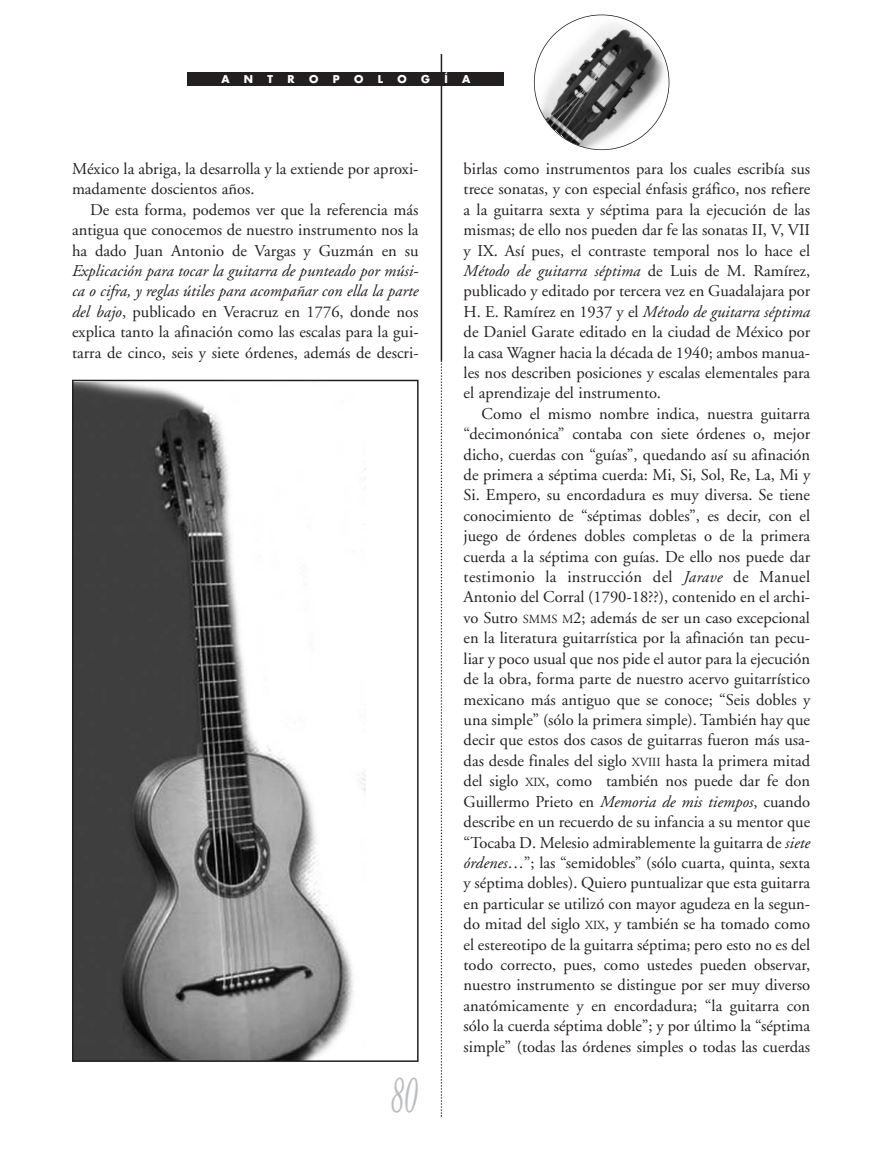
<style>
.page{position:relative;width:893px;height:1170px;background:#fff}
.page>*{position:absolute;margin:0;border:0;box-sizing:border-box;transform-origin:0 0}
.t1{font:italic 54px "Adobe Garamond";color:#bcbdc0;scale:.5 1}
.t2{font:16.5px/20.4px "Adobe Garamond";color:#231f20;text-align:justify}
.t3{font:700 10.5px "Futura";color:#fff}
.s1{font-style:italic}
.s2{font-size:12.3px}
</style>
<div class="page">
<hr style="left:441px;top:54px;width:1px;height:306px;background:#231f20">
<svg style="left:441px;top:360px;width:1px;height:756px"></svg>
<div style="left:188px;top:72px;width:316px;height:14px;background:#231f20"></div>
<img style="left:75px;top:383px;width:290px;height:675px">
<div style="left:72px;top:380px;width:347px;height:681px;border:2px solid #231f20"></div>
<img style="left:534px;top:15px;width:134px;height:134px;border-radius:50%">
<p class="t3" style="left:221px;top:74px;width:10px">A</p>
<p class="t3" style="left:244px;top:74px;width:11px">N</p>
<p class="t3" style="left:268px;top:74px;width:7px">T</p>
<p class="t3" style="left:288px;top:74px;width:9px">R</p>
<p class="t3" style="left:309px;top:74px;width:11px">O</p>
<p class="t3" style="left:333px;top:74px;width:8px">P</p>
<p class="t3" style="left:354px;top:74px;width:11px">O</p>
<p class="t3" style="left:378px;top:74px;width:7px">L</p>
<p class="t3" style="left:397px;top:74px;width:11px">O</p>
<p class="t3" style="left:421px;top:74px;width:10px">G</p>
<p class="t3" style="left:444px;top:74px;width:5px">Í</p>
<p class="t3" style="left:462px;top:74px;width:10px">A</p>
<p class="t2" style="left:72px;top:160px;width:348px">México la abriga, la desarrolla y la extiende por aproxi&shy;madamente doscientos años.</p>
<p class="t2" style="left:72px;top:201px;width:348px;text-indent:18px">De esta forma, podemos ver que la referencia más antigua que conocemos de nuestro instrumento nos la ha dado Juan Antonio de Vargas y Guzmán en su</p>
<p class="t2" style="left:72px;top:262px;width:348px"><span class="s1">Explicación para tocar la guitarra de punteado por músi&shy;ca o cifra, y reglas útiles para acompañar con ella la parte del bajo</span>, publicado en Veracruz en 1776, donde nos explica tanto la afinación como las escalas para la gui&shy;tarra de cinco, seis y siete órdenes, además de descri-</p>
<h1 class="t1" style="left:390px;top:1073px;width:55px">80</h1>
<p class="t2" style="left:464px;top:160px;width:348px">birlas como instrumentos para los cuales escribía sus trece sonatas, y con especial énfasis gráfico, nos refiere a la guitarra sexta y séptima para la ejecución de las mismas; de ello nos pueden dar fe las sonatas II, V, VII y IX. Así pues, el contraste temporal nos lo hace el <span class="s1">Método de guitarra séptima</span> de Luis de M. Ramírez, publicado y editado por tercera vez en Guadalajara por H. E. Ramírez en 1937 y el <span class="s1">Método de guitarra séptima </span>de Daniel Garate editado en la ciudad de México por la casa Wagner hacia la década de 1940; ambos manua&shy;les nos describen posiciones y escalas elementales para el aprendizaje del instrumento.</p>
<p class="t2" style="left:464px;top:405px;width:348px;text-indent:18px">Como el mismo nombre indica, nuestra guitarra “decimonónica” contaba con siete órdenes o, mejor dicho, cuerdas con “guías”, quedando así su afinación de primera a séptima cuerda: Mi, Si, Sol, Re, La, Mi y Si. Empero, su encordadura es muy diversa. Se tiene conocimiento de “séptimas dobles”, es decir, con el juego de órdenes dobles completas o de la primera cuerda a la séptima con guías. De ello nos puede dar testimonio la instrucción del <span class="s1">Jarave</span> de Manuel Antonio del Corral (1790-18??), contenido en el archi&shy;vo Sutro <span class="s2">SMMS M</span>2; además de ser un caso excepcional en la literatura guitarrística por la afinación tan pecu&shy;liar y poco usual que nos pide el autor para la ejecución de la obra, forma parte de nuestro acervo guitarrístico mexicano más antiguo que se conoce; “Seis dobles y una simple” (sólo la primera simple). También hay que decir que estos dos casos de guitarras fueron más usa&shy;das desde finales del siglo <span class="s2">XVIII</span> hasta la primera mitad del siglo <span class="s2">XIX</span>, como también nos puede dar fe don Guillermo Prieto en <span class="s1">Memoria de mis tiempos</span>, cuando describe en un recuerdo de su infancia a su mentor que “Tocaba D. Melesio admirablemente la guitarra de <span class="s1">siete órdenes</span>…”; las “semidobles” (sólo cuarta, quinta, sexta y séptima dobles). Quiero puntualizar que esta guitarra en particular se utilizó con mayor agudeza en la segun&shy;do mitad del siglo <span class="s2">XIX</span>, y también se ha tomado como el estereotipo de la guitarra séptima; pero esto no es del todo correcto, pues, como ustedes pueden observar, nuestro instrumento se distingue por ser muy diverso anatómicamente y en encordadura; “la guitarra con sólo la cuerda séptima doble”; y por último la “séptima simple” (todas las órdenes simples o todas las cuerdas</p>
</div>
